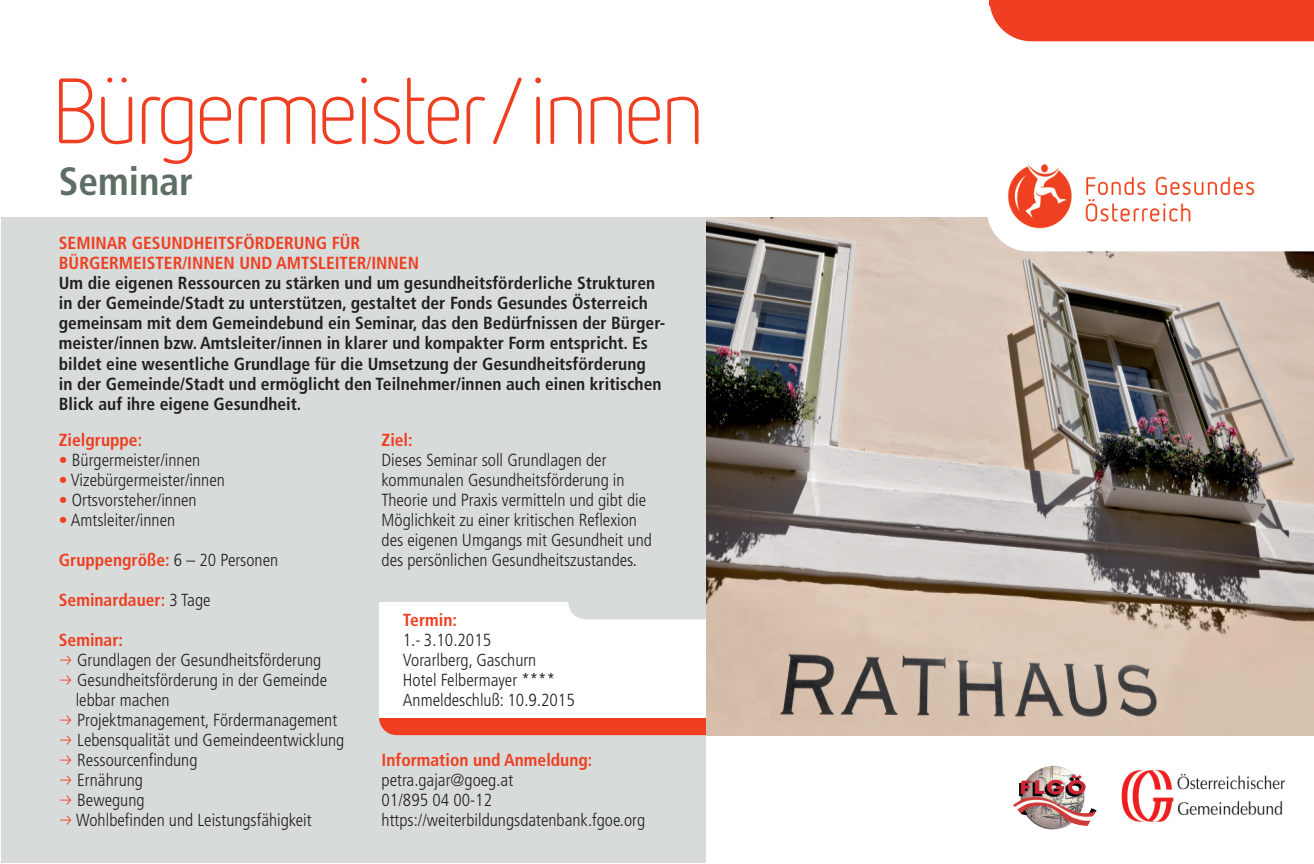
<style>
.page{position:relative;width:1314px;height:864px;background:#fff}
.page>*{position:absolute;margin:0;border:0;box-sizing:border-box;transform-origin:0 0}
.t1{font:300 92.5px "Netto OT";letter-spacing:-.05em;color:#ef3e22}
.t2{font:700 condensed 39.25px "Frutiger";color:#5d6e65}
.t3{font:300 condensed 17.5px/20px "Frutiger";color:#231f20}
.t4{font:700 condensed 17.5px/20px "Frutiger";color:#231f20}
.t5{font:700 condensed 17.5px/20px "Frutiger";color:#ef3e22}
.s1{color:#ef3e22}
.s2{font-weight:300;color:#231f20}
</style>
<div class="page">
<div style="left:2px;top:217px;width:704px;height:645px;background:#d7dcda"></div>
<div style="left:379px;top:700px;width:362px;height:35px;background:#ef3e22;border-radius:17px"></div>
<div style="left:379px;top:601px;width:340px;height:116px;background:#fff"></div>
<div style="left:568px;top:584px;width:192px;height:35px;background:#d7dcda;border-radius:17px"></div>
<img style="left:706px;top:217px;width:607px;height:518px">
<svg style="left:986px;top:217px;width:327px;height:34px"></svg>
<img style="left:1005px;top:164px;width:252px;height:65px">
<img style="left:1121px;top:770px;width:164px;height:52px">
<img style="left:1013px;top:766px;width:84px;height:63px">
<div style="left:989px;top:0;width:325px;height:41px;background:#ef3e22"></div>
<h1 class="t1" style="left:51px;top:78px;width:655px">Bürgermeister/innen</h1>
<h2 class="t2" style="left:59px;top:165px;width:136px">Seminar</h2>
<p class="t5" style="left:59px;top:235px;width:362px">SEMINAR GESUNDHEITSFÖRDERUNG FÜR<br>BÜRGERMEISTER/INNEN UND AMTSLEITER/INNEN</p>
<p class="t4" style="left:59px;top:275px;width:608px">Um die eigenen Ressourcen zu stärken und um gesundheitsförderliche Strukturen in der Gemeinde/Stadt zu unterstützen, gestaltet der Fonds Gesundes Österreich gemeinsam mit dem Gemeindebund ein Seminar, das den Bedürfnissen der Bürger&shy;meister/innen bzw. Amtsleiter/innen in klarer und kompakter Form entspricht. Es bildet eine wesentliche Grundlage für die Umsetzung der Gesundheitsförderung<br>in der Gemeinde/Stadt und ermöglicht den Teilnehmer/innen auch einen kritischen Blick auf ihre eigene Gesundheit.</p>
<p class="t5" style="left:59px;top:431px;width:85px">Zielgruppe:</p>
<p class="t3" style="left:59px;top:451px;width:143px"><span class="s1">•</span> Bürgermeister/innen</p>
<p class="t3" style="left:59px;top:471px;width:167px"><span class="s1">•</span> Vizebürgermeister/innen</p>
<p class="t3" style="left:59px;top:491px;width:139px"><span class="s1">•</span> Ortsvorsteher/innen</p>
<p class="t3" style="left:59px;top:511px;width:118px"><span class="s1">•</span> Amtsleiter/innen</p>
<p class="t5" style="left:59px;top:551px;width:221px">Gruppengröße: <span class="s2">6 – 20 Personen</span></p>
<p class="t5" style="left:59px;top:591px;width:153px">Seminardauer: <span class="s2">3 Tage</span></p>
<p class="t5" style="left:59px;top:631px;width:66px">Seminar:</p>
<p class="t3" style="left:76px;top:651px;width:270px">Grundlagen der Gesundheitsförderung<br>Gesundheitsförderung in der Gemeinde lebbar machen<br>Projektmanagement, Fördermanagement<br>Lebensqualität und Gemeindeentwicklung<br>Ressourcenfindung<br>Ernährung<br>Bewegung<br>Wohlbefinden und Leistungsfähigkeit</p>
<p class="t5" style="left:382px;top:431px;width:33px">Ziel:</p>
<p class="t3" style="left:382px;top:451px;width:272px">Dieses Seminar soll Grundlagen der kommunalen Gesundheitsförderung in Theorie und Praxis vermitteln und gibt die Möglichkeit zu einer kritischen Reflexion des eigenen Umgangs mit Gesundheit und des persönlichen Gesundheitszustandes.</p>
<p class="t5" style="left:403px;top:611px;width:56px">Termin:</p>
<p class="t3" style="left:403px;top:631px;width:173px">1.- 3.10.2015<br>Vorarlberg, Gaschurn<br>Hotel Felbermayer ****<br>Anmeldeschluß: 10.9.2015</p>
<p class="t5" style="left:382px;top:751px;width:212px">Information und Anmeldung:</p>
<p class="t3" style="left:382px;top:771px;width:265px">petra.gajar@goeg.at<br>01/895 04 00-12 https://weiterbildungsdatenbank.fgoe.org</p>
</div>
